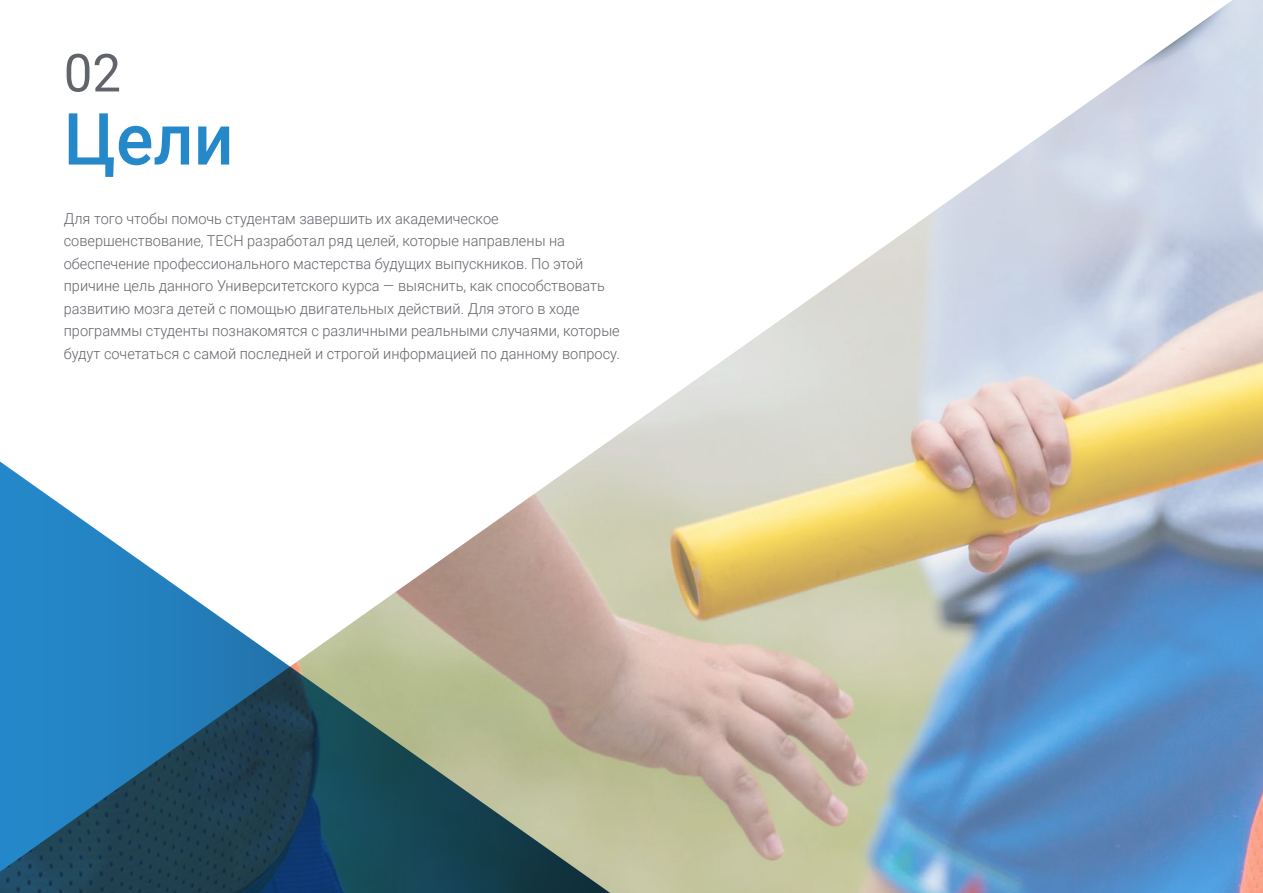
<style>
.page{position:relative;width:1263px;height:893px;background:#fff}
.page>*{position:absolute;margin:0;border:0;box-sizing:border-box;transform-origin:0 0}
.t1{font:500 72px "Roboto";color:#2488c9}
.t2{font:52.5px "Roboto";color:#61646a}
.t3{font:300 15px/22.5px "Roboto";color:#61646a}
</style>
<div class="page">
<img style="left:602px;top:0;width:661px;height:893px">
<svg style="left:0;top:446px;width:640px;height:447px"></svg>
<h2 class="t2" style="left:64px;top:36px;width:59px">02</h2>
<h1 class="t1" style="left:64px;top:89px;width:171px">Цели</h1>
<p class="t3" style="left:64px;top:207px;width:558px">Для того чтобы помочь студентам завершить их академическое совершенствование, TECH разработал ряд целей, которые направлены на обеспечение профессионального мастерства будущих выпускников. По этой причине цель данного Университетского курса — выяснить, как способствовать развитию мозга детей с помощью двигательных действий. Для этого в ходе программы студенты познакомятся с различными реальными случаями, которые будут сочетаться с самой последней и строгой информацией по данному вопросу.</p>
</div>
